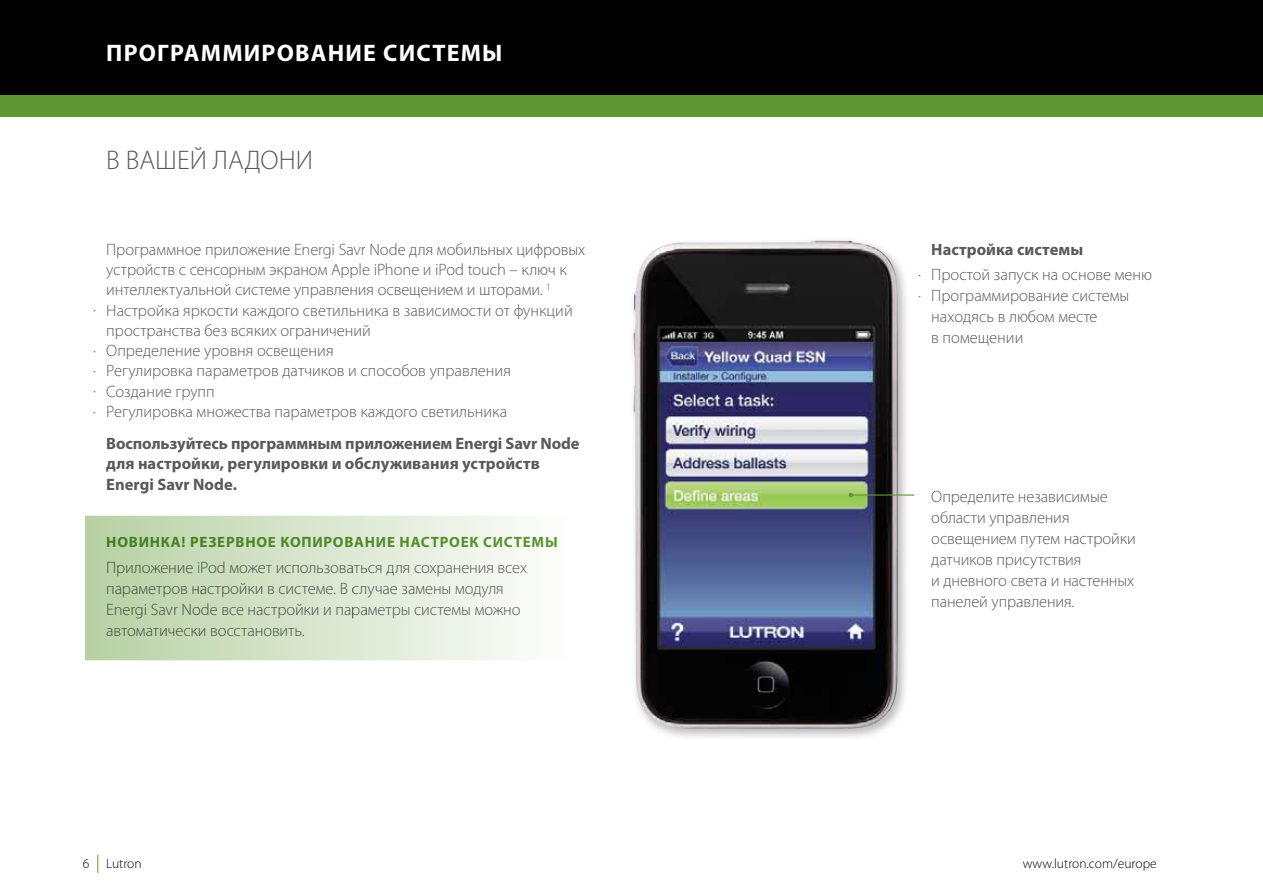
<style>
.page{position:relative;width:1263px;height:893px;background:#fff}
.page>*{position:absolute;margin:0;border:0;box-sizing:border-box;transform-origin:0 0}
.t1{font:300 27px "Myriad Pro";color:#58595b}
.t2{font:700 24px "Myriad Pro";letter-spacing:.05em;color:#fff}
.t3{font:300 16.5px/21px "Myriad Pro";color:#58595b}
.t4{font:700 16.5px/32.2px "Myriad Pro";color:#58595b}
.t5{font:300 16.5px/21px "Myriad Pro";letter-spacing:-.005em;color:#434b3f}
.t6{font:700 15px "Myriad Pro";letter-spacing:.05em;color:#5a932f}
.t7{font:300 13.5px "Myriad Pro";color:#000}
.s1{font-size:9px;color:#797a7d}
.s2{font-weight:300;font-size:9px;color:#797a7d}
.s3{font-weight:300}
.s4{color:#457c21}
.s5{color:#467e22}
.s6{color:#477f23}
.s7{color:#488023}
.s8{color:#498124}
.s9{color:#4a8224}
.s10{color:#4b8325}
.s11{color:#4c8426}
.s12{color:#4d8526}
.s13{color:#4e8627}
.s14{color:#4f8728}
.s15{color:#508828}
.s16{color:#518929}
.s17{color:#528a2a}
.s18{color:#548c2b}
.s19{color:#548d2b}
.s20{color:#558e2c}
.s21{color:#568f2d}
.s22{color:#57902d}
.s23{color:#58912e}
.s24{color:#59922f}
.s25{color:#5b9430}
.s26{color:#5d9631}
.s27{color:#404a3b}
.s28{color:#414a3d}
.s29{color:#424b3e}
.s30{color:#444c40}
.s31{color:#444c41}
.s32{color:#454d43}
.s33{color:#464d43}
.s34{color:#464e43}
.s35{color:#474e45}
.s36{color:#484f46}
.s37{color:#494f47}
.s38{color:#4a4f48}
.s39{color:#4a5049}
.s40{color:#4b514a}
.s41{color:#4c514c}
.s42{color:#4d524c}
.s43{color:#4d524d}
.s44{color:#4e534e}
.s45{color:#4f534f}
.s46{color:#4f5350}
.s47{color:#505450}
.s48{color:#515451}
.s49{color:#525553}
.s50{color:#535554}
.s51{color:#535655}
.s52{color:#545656}
.s53{color:#555757}
.s54{color:#40493b}
.s55{color:#414a3c}
.s56{color:#434c40}
.s57{color:#454c42}
.s58{color:#454d42}
.s59{color:#484e46}
.s60{color:#494f48}
.s61{color:#4a5048}
.s62{color:#4b504a}
.s63{color:#4b514b}
.s64{color:#4c514b}
.s65{color:#505451}
.s66{color:#515452}
.s67{color:#535654}
.s68{color:#474e44}
.s69{color:#484f47}
.s70{color:#4e524e}
.s71{color:#545756}
.s72{color:#40493c}
.s73{color:#424a3e}
.s74{color:#495048}
</style>
<div class="page">
<svg style="left:97px;top:855px;width:1px;height:18px"></svg>
<img style="left:633px;top:264px;width:273px;height:473px">
<img style="left:634px;top:240px;width:264px;height:489px">
<hr style="left:851px;top:494px;width:63px;height:2px;background:#5e9732">
<svg style="left:849px;top:493px;width:4px;height:4px"></svg>
<div style="left:0;top:0;width:1263px;height:96px;background:#000"></div>
<div style="left:0;top:96px;width:1263px;height:21px;background:#5e9732"></div>
<h2 class="t2" style="left:106px;top:43px;width:398px">ПРОГРАММИРОВАНИЕ СИСТЕМЫ</h2>
<h1 class="t1" style="left:106px;top:150px;width:208px">В ВАШЕЙ ЛАДОНИ</h1>
<p class="t3" style="left:106px;top:241px;width:481px;line-height:20.2px">Программное приложение Energi Savr Node для мобильных цифровых устройств с сенсорным экраном Apple iPhone и iPod touch – ключ к интеллектуальной системе управления освещением и шторами. <sup>1</sup></p>
<p class="t3" style="left:106px;top:302px;width:468px;line-height:20.2px;text-indent:-13px"><span class="s1">•</span> Настройка яркости каждого светильника в зависимости от функций пространства без всяких ограничений</p>
<p class="t3" style="left:94px;top:342px;width:242px"><span class="s1">•</span> Определение уровня освещения</p>
<p class="t3" style="left:94px;top:362px;width:419px"><span class="s1">•</span> Регулировка параметров датчиков и способов управления</p>
<p class="t3" style="left:94px;top:382px;width:123px"><span class="s1">•</span> Создание групп</p>
<p class="t4" style="left:106px;top:397px;width:475px;text-indent:-13px"><span class="s2">•</span> <span class="s3">Регулировка множества параметров каждого светильника<br></span>Воспользуйтесь программным приложением Energi Savr Node</p>
<p class="t4" style="left:106px;top:455px;width:435px;line-height:21px">для настройки, регулировки и обслуживания устройств<br>Energi Savr Node.</p>
<p class="t6" style="left:106px;top:537px;width:453px"><span class="s4">НО</span><span class="s5">ВИ</span><span class="s6">НК</span><span class="s7">А!</span> <span class="s8">Р</span><span class="s9">ЕЗ</span><span class="s10">ЕР</span><span class="s11">ВН</span><span class="s12">О</span><span class="s13">Е К</span><span class="s14">ОП</span><span class="s15">ИР</span><span class="s16">ОВ</span><span class="s17">АН</span><span class="s18">ИЕ</span> <span class="s19">Н</span><span class="s20">АС</span><span class="s21">ТР</span><span class="s22">ОЕ</span><span class="s23">К</span> <span class="s24">С</span>ИСТ<span class="s25">ЕМ</span><span class="s26">Ы</span></p>
<p class="t5" style="left:106px;top:558px;width:422px"><span class="s27">Пр</span><span class="s28">ил</span><span class="s29">ож</span>ен<span class="s30">ие</span> <span class="s31">i</span><span class="s32">Po</span><span class="s33">d</span> <span class="s34">мо</span><span class="s35">же</span><span class="s36">т</span> <span class="s37">ис</span><span class="s38">по</span><span class="s39">ль</span><span class="s40">зо</span><span class="s41">ва</span><span class="s42">ть</span><span class="s43">ся</span> <span class="s44">д</span><span class="s45">ля</span> <span class="s46">с</span><span class="s47">ох</span><span class="s48">ра</span><span class="s49">не</span><span class="s50">ни</span><span class="s51">я</span> <span class="s52">вс</span><span class="s53">ех </span><span class="s54">па</span><span class="s55">ра</span><span class="s29">ме</span>тр<span class="s56">ов</span> <span class="s31">н</span><span class="s57">а</span><span class="s58">с</span><span class="s33">тр</span><span class="s34">ой</span><span class="s35">ки</span> <span class="s59">в</span> <span class="s37">с</span><span class="s60">ис</span><span class="s61">те</span><span class="s62">ме</span><span class="s63">.</span> <span class="s64">В</span> <span class="s41">с</span><span class="s42">л</span><span class="s43">уч</span><span class="s44">ае</span> <span class="s45">з</span><span class="s46">ам</span><span class="s65">ен</span><span class="s66">ы</span> <span class="s49">мо</span><span class="s67">ду</span><span class="s51">ля </span><span class="s27">En</span><span class="s55">er</span><span class="s28">gi</span> <span class="s29">S</span>av<span class="s56">r</span> <span class="s31">No</span><span class="s32">de</span> <span class="s33">в</span><span class="s34">се</span> <span class="s68">н</span><span class="s59">ас</span><span class="s69">тр</span><span class="s60">ой</span><span class="s39">ки</span> <span class="s62">и</span> <span class="s63">п</span><span class="s41">ар</span><span class="s42">а</span><span class="s43">м</span><span class="s70">ет</span><span class="s45">ры</span> <span class="s46">с</span><span class="s47">ис</span><span class="s48">те</span><span class="s49">мы</span> <span class="s50">м</span><span class="s51">ож</span><span class="s71">но </span><span class="s72">ав</span><span class="s55">то</span><span class="s73">ма</span>тич<span class="s30">е</span><span class="s31">ск</span><span class="s57">и</span> <span class="s32">во</span><span class="s34">сс</span><span class="s68">та</span><span class="s59">но</span><span class="s37">ви</span><span class="s74">ть</span><span class="s61">.</span></p>
<p class="t4" style="left:931px;top:235px;width:153px">Настройка системы</p>
<p class="t3" style="left:918px;top:266px;width:235px"><span class="s1">•</span> Простой запуск на основе меню</p>
<p class="t3" style="left:931px;top:287px;width:200px;text-indent:-13px"><span class="s1">•</span> Программирование системы находясь в любом месте<br>в помещении</p>
<p class="t3" style="left:931px;top:488px;width:206px">Определите независимые области управления освещением путем настройки датчиков присутствия<br>и дневного света и настенных панелей управления.</p>
<p class="t7" style="left:83px;top:858px;width:8px">6</p>
<p class="t7" style="left:106px;top:858px;width:37px">Lutron</p>
<p class="t7" style="left:1023px;top:858px;width:135px">www.lutron.com/europe</p>
</div>
